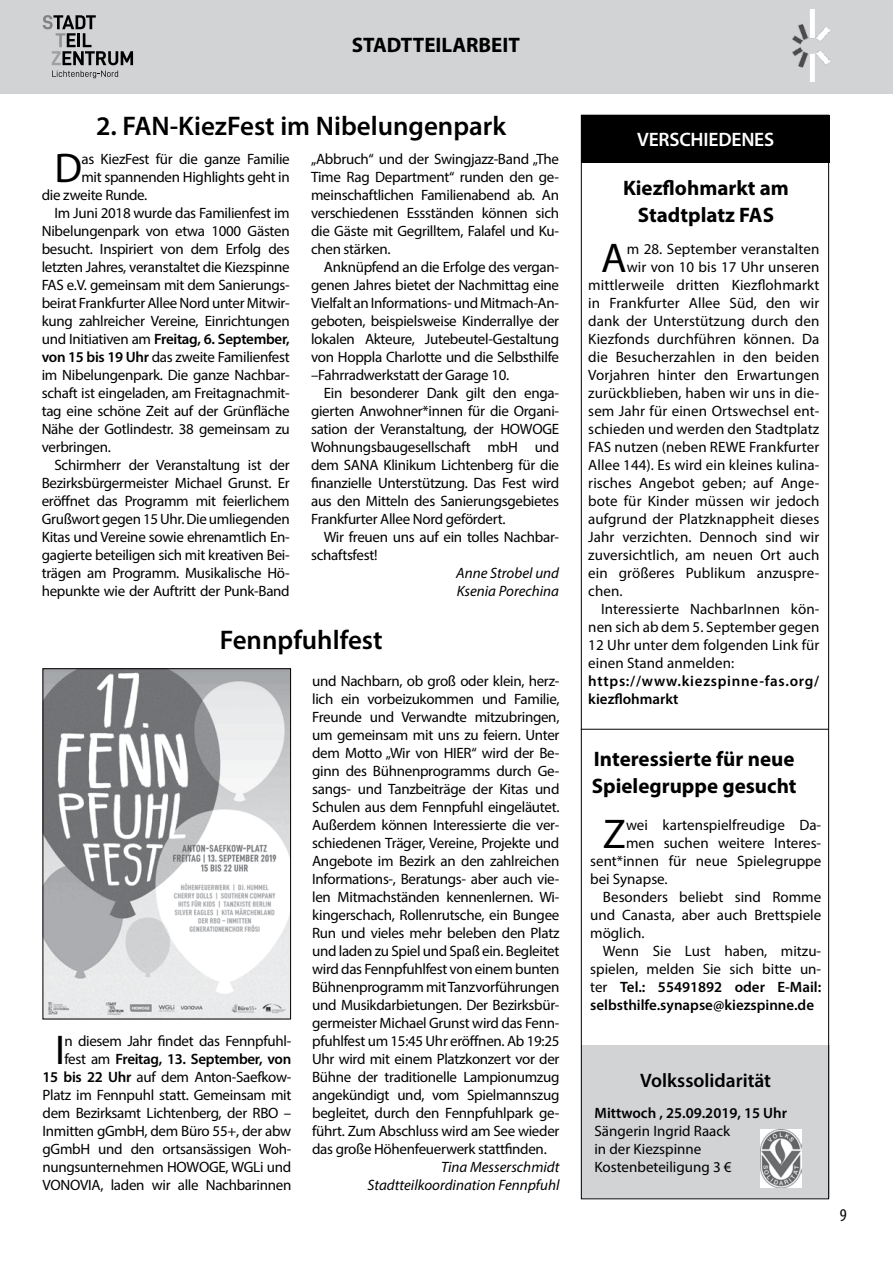
<style>
.page{position:relative;width:893px;height:1263px;background:#fff}
.page>*{position:absolute;margin:0;border:0;box-sizing:border-box;transform-origin:0 0}
.t1{font:41.7px "Myriad Pro";color:#000}
.t2{font:600 27px "Myriad Pro";color:#000}
.t3{font:700 21px/27px "Myriad Pro";color:#000;text-align:center}
.t4{font:600 19.5px "Myriad Pro";color:#000}
.t5{font:600 19.5px "Myriad Pro";letter-spacing:-.01em;color:#fff}
.t6{font:condensed 18px "Myriad Pro";color:#000}
.t7{font:15px/18px "Myriad Pro";letter-spacing:-.02em;color:#000;text-align:justify}
.t8{font:15px "Myriad Pro";letter-spacing:.005em;color:#000}
.t9{font:15px/18px "Myriad Pro";color:#000}
.t10{font:600 15px "Myriad Pro";color:#000}
.t11{font:italic 15px/18px "Myriad Pro";color:#000}
.t12{font:600 15px/18px "Myriad Pro";letter-spacing:.05em;color:#000}
.t13{font:600 15px "Myriad Pro";letter-spacing:-.02em;color:#000}
.s1{font-weight:400}
.s2{font-weight:600}
</style>
<div class="page">
<div style="left:0;top:0;width:893px;height:94px;background:#d1d3d4"></div>
<img style="left:793px;top:10px;width:36px;height:72px">
<div style="left:582px;top:1046px;width:248px;height:152px;background:#d1d3d4"></div>
<svg style="left:43px;top:15px;width:90px;height:50px"></svg>
<svg style="left:52px;top:71px;width:66px;height:7px"></svg>
<img style="left:45px;top:670px;width:244px;height:347px">
<div style="left:43px;top:668px;width:248px;height:351px;border:1px solid #000"></div>
<img style="left:760px;top:1130px;width:41px;height:57px">
<hr style="left:581px;top:729px;width:248px;height:1px;background:#000">
<div style="left:582px;top:115px;width:248px;height:48px;background:#000"></div>
<h3 class="t3" style="left:352px;top:30px;width:170px">STADTTEILARBEIT</h3>
<h2 class="t2" style="left:96px;top:109px;width:412px">2. FAN-KiezFest im Nibelungenpark</h2>
<p class="t7" style="left:311px;top:149px;width:250px">„Abbruch“ und der Swingjazz-Band „The Time Rag Department“ runden den ge&shy;meinschaftlichen Familienabend ab. An verschiedenen Essständen können sich die Gäste mit Gegrilltem, Falafel und Ku&shy;chen stärken.</p>
<p class="t7" style="left:311px;top:257px;width:250px;text-indent:13px">Anknüpfend an die Erfolge des vergan&shy;genen Jahres bietet der Nachmittag eine Vielfalt an Informations- und Mitmach-An&shy;geboten, beispielsweise Kinderrallye der lokalen Akteure, Jutebeutel-Gestaltung von Hoppla Charlotte und die Selbsthilfe –Fahrradwerkstatt der Garage 10.</p>
<p class="t7" style="left:311px;top:383px;width:250px;text-indent:13px">Ein besonderer Dank gilt den enga&shy;gierten Anwohner*innen für die Organi&shy;sation der Veranstaltung, der HOWOGE Wohnungsbaugesellschaft mbH und dem SANA Klinikum Lichtenberg für die finanzielle Unterstützung. Das Fest wird aus den Mitteln des Sanierungsgebietes Frankfurter Allee Nord gefördert.</p>
<p class="t7" style="left:311px;top:527px;width:250px;text-indent:13px">Wir freuen uns auf ein tolles Nachbar&shy;schaftsfest!</p>
<p class="t11" style="left:456px;top:563px;width:105px">Anne Strobel und<br>Ksenia Porechina</p>
<h2 class="t2" style="left:220px;top:623px;width:164px">Fennpfuhlfest</h2>
<h1 class="t1" style="left:54px;top:142px;width:29px">D</h1>
<p class="t7" style="left:81px;top:149px;width:210px">as KiezFest für die ganze Familie</p>
<p class="t7" style="left:81px;top:167px;width:210px">mit spannenden Highlights geht in</p>
<p class="t7" style="left:42px;top:185px;width:107px">die zweite Runde.</p>
<p class="t7" style="left:54px;top:203px;width:237px">Im Juni 2018 wurde das Familienfest im</p>
<p class="t7" style="left:42px;top:221px;width:250px">Nibelungenpark von etwa 1000 Gästen</p>
<p class="t7" style="left:42px;top:239px;width:250px">besucht. Inspiriert von dem Erfolg des</p>
<p class="t7" style="left:42px;top:257px;width:250px">letzten Jahres, veranstaltet die Kiezspinne</p>
<p class="t7" style="left:42px;top:275px;width:250px">FAS e.V. gemeinsam mit dem Sanierungs-</p>
<p class="t7" style="left:42px;top:293px;width:250px">beirat Frankfurter Allee Nord unter Mitwir-</p>
<p class="t7" style="left:42px;top:311px;width:250px">kung zahlreicher Vereine, Einrichtungen</p>
<p class="t13" style="left:42px;top:329px;width:250px"><span class="s1">und Initiativen am</span> Freitag, 6. September,</p>
<p class="t7" style="left:42px;top:347px;width:250px"><span class="s2">von 15 bis 19 Uhr</span> das zweite Familienfest</p>
<p class="t7" style="left:42px;top:365px;width:250px">im Nibelungenpark. Die ganze Nachbar-</p>
<p class="t7" style="left:42px;top:383px;width:250px">schaft ist eingeladen, am Freitagnachmit-</p>
<p class="t7" style="left:42px;top:401px;width:250px">tag eine schöne Zeit auf der Grünfläche</p>
<p class="t7" style="left:42px;top:419px;width:250px">Nähe der Gotlindestr. 38 gemeinsam zu</p>
<p class="t7" style="left:42px;top:437px;width:71px">verbringen.</p>
<p class="t7" style="left:54px;top:455px;width:237px">Schirmherr der Veranstaltung ist der</p>
<p class="t7" style="left:42px;top:473px;width:250px">Bezirksbürgermeister Michael Grunst. Er</p>
<p class="t7" style="left:42px;top:491px;width:250px">eröffnet das Programm mit feierlichem</p>
<p class="t7" style="left:42px;top:509px;width:250px">Grußwort gegen 15 Uhr. Die umliegenden</p>
<p class="t7" style="left:42px;top:527px;width:250px">Kitas und Vereine sowie ehrenamtlich En-</p>
<p class="t7" style="left:42px;top:545px;width:250px">gagierte beteiligen sich mit kreativen Bei-</p>
<p class="t7" style="left:42px;top:563px;width:250px">trägen am Programm. Musikalische Hö-</p>
<p class="t7" style="left:42px;top:581px;width:250px">hepunkte wie der Auftritt der Punk-Band</p>
<p class="t7" style="left:43px;top:1031px;width:250px;text-align:right">n diesem Jahr findet das Fennpfuhl&shy;fest am <span class="s2">Freitag, 13. September, von<br>15 bis 22 Uhr</span> auf dem Anton-Saefkow-Platz im Fennpuhl statt. Gemeinsam mit dem Bezirksamt Lichtenberg, der RBO – Inmitten gGmbH, dem Büro 55+, der abw gGmbH und den ortsansässigen Woh&shy;nungsunternehmen HOWOGE, WGLi und VONOVIA, laden wir alle Nachbarinnen</p>
<h1 class="t1" style="left:55px;top:1024px;width:11px">I</h1>
<p class="t7" style="left:312px;top:671px;width:249px">und Nachbarn, ob groß oder klein, herz&shy;lich ein vorbeizukommen und Familie, Freunde und Verwandte mitzubringen, um gemeinsam mit uns zu feiern. Unter dem Motto „Wir von HIER“ wird der Be&shy;ginn des Bühnenprogramms durch Ge&shy;sangs- und Tanzbeiträge der Kitas und Schulen aus dem Fennpfuhl eingeläutet.<br>Außerdem können Interessierte die ver&shy;schiedenen Träger, Vereine, Projekte und Angebote im Bezirk an den zahlreichen Informations-, Beratungs- aber auch vie&shy;len Mitmachständen kennenlernen. Wi&shy;kingerschach, Rollenrutsche, ein Bungee Run und vieles mehr beleben den Platz und laden zu Spiel und Spaß ein. Begleitet wird das Fennpfuhlfest von einem bunten Bühnenprogramm mit Tanzvorführungen und Musikdarbietungen. Der Bezirksbür&shy;germeister Michael Grunst wird das Fenn&shy;pfuhlfest um 15:45 Uhr eröffnen. Ab 19:25<br>Uhr wird mit einem Platzkonzert vor der Bühne der traditionelle Lampionumzug angekündigt und, vom Spielmannszug begleitet, durch den Fennpfuhlpark ge&shy;führt. Zum Abschluss wird am See wieder das große Höhenfeuerwerk stattfinden.</p>
<p class="t11" style="left:367px;top:1157px;width:194px;text-align:right">Tina Messerschmidt<br>Stadtteilkoordination Fennpfuhl</p>
<h3 class="t5" style="left:637px;top:127px;width:139px">VERSCHIEDENES</h3>
<h3 class="t3" style="left:623px;top:173px;width:167px">Kiezflohmarkt am<br>Stadtplatz FAS</h3>
<h1 class="t1" style="left:601px;top:232px;width:27px">A</h1>
<p class="t8" style="left:627px;top:239px;width:194px">m 28. September veranstalten</p>
<p class="t8" style="left:627px;top:257px;width:194px">wir von 10 bis 17 Uhr unseren</p>
<p class="t8" style="left:588px;top:275px;width:233px">mittlerweile dritten Kiezflohmarkt</p>
<p class="t8" style="left:588px;top:293px;width:232px">in Frankfurter Allee Süd, den wir</p>
<p class="t8" style="left:588px;top:311px;width:233px">dank der Unterstützung durch den</p>
<p class="t8" style="left:588px;top:329px;width:233px">Kiezfonds durchführen können. Da</p>
<p class="t8" style="left:588px;top:347px;width:233px">die Besucherzahlen in den beiden</p>
<p class="t8" style="left:588px;top:365px;width:233px">Vorjahren hinter den Erwartungen</p>
<p class="t8" style="left:588px;top:383px;width:233px">zurückblieben, haben wir uns in die-</p>
<p class="t8" style="left:588px;top:401px;width:233px">sem Jahr für einen Ortswechsel ent-</p>
<p class="t8" style="left:588px;top:419px;width:233px">schieden und werden den Stadtplatz</p>
<p class="t8" style="left:588px;top:437px;width:233px">FAS nutzen (neben REWE Frankfurter</p>
<p class="t8" style="left:588px;top:455px;width:233px">Allee 144). Es wird ein kleines kulina-</p>
<p class="t8" style="left:588px;top:473px;width:233px">risches Angebot geben; auf Ange-</p>
<p class="t8" style="left:588px;top:491px;width:233px">bote für Kinder müssen wir jedoch</p>
<p class="t8" style="left:588px;top:509px;width:233px">aufgrund der Platzknappheit dieses</p>
<p class="t8" style="left:588px;top:527px;width:233px">Jahr verzichten. Dennoch sind wir</p>
<p class="t8" style="left:588px;top:545px;width:233px">zuversichtlich, am neuen Ort auch</p>
<p class="t8" style="left:588px;top:563px;width:233px">ein größeres Publikum anzuspre-</p>
<p class="t7" style="left:588px;top:581px;width:36px">chen.</p>
<p class="t8" style="left:601px;top:599px;width:220px">Interessierte NachbarInnen kön-</p>
<p class="t8" style="left:588px;top:617px;width:233px">nen sich ab dem 5. September gegen</p>
<p class="t8" style="left:588px;top:635px;width:233px">12 Uhr unter dem folgenden Link für</p>
<p class="t8" style="left:588px;top:653px;width:147px">einen Stand anmelden:</p>
<p class="t12" style="left:588px;top:671px;width:232px">https://www.kiezspinne-fas.org/ kiezflohmarkt</p>
<h3 class="t3" style="left:592px;top:745px;width:206px;text-align:left">Interessierte für neue<br>Spielegruppe gesucht</h3>
<h1 class="t1" style="left:603px;top:808px;width:25px">Z</h1>
<p class="t9" style="left:626px;top:815px;width:197px">wei kartenspielfreudige Da-</p>
<p class="t9" style="left:626px;top:833px;width:197px">men suchen weitere Interes-</p>
<p class="t9" style="left:590px;top:851px;width:233px">sent*innen für neue Spielegruppe</p>
<p class="t9" style="left:590px;top:869px;width:79px">bei Synapse.</p>
<p class="t9" style="left:603px;top:887px;width:220px">Besonders beliebt sind Romme</p>
<p class="t9" style="left:590px;top:905px;width:233px">und Canasta, aber auch Brettspiele</p>
<p class="t9" style="left:590px;top:923px;width:56px">möglich.</p>
<p class="t9" style="left:603px;top:941px;width:220px">Wenn Sie Lust haben, mitzu-</p>
<p class="t9" style="left:590px;top:959px;width:233px">spielen, melden Sie sich bitte un-</p>
<p class="t10" style="left:590px;top:977px;width:233px"><span class="s1">ter</span> Tel.: 55491892 oder E-Mail:</p>
<p class="t10" style="left:590px;top:995px;width:225px">selbsthilfe.synapse@kiezspinne.de</p>
<h3 class="t4" style="left:640px;top:1068px;width:132px">Volkssolidarität</h3>
<p class="t10" style="left:594px;top:1103px;width:194px">Mittwoch , 25.09.2019, 15 Uhr</p>
<p class="t9" style="left:594px;top:1121px;width:139px">Sängerin Ingrid Raack in der Kiezspinne<br>Kostenbeteiligung 3 €</p>
<p class="t6" style="left:840px;top:1204px;width:8px">9</p>
</div>
